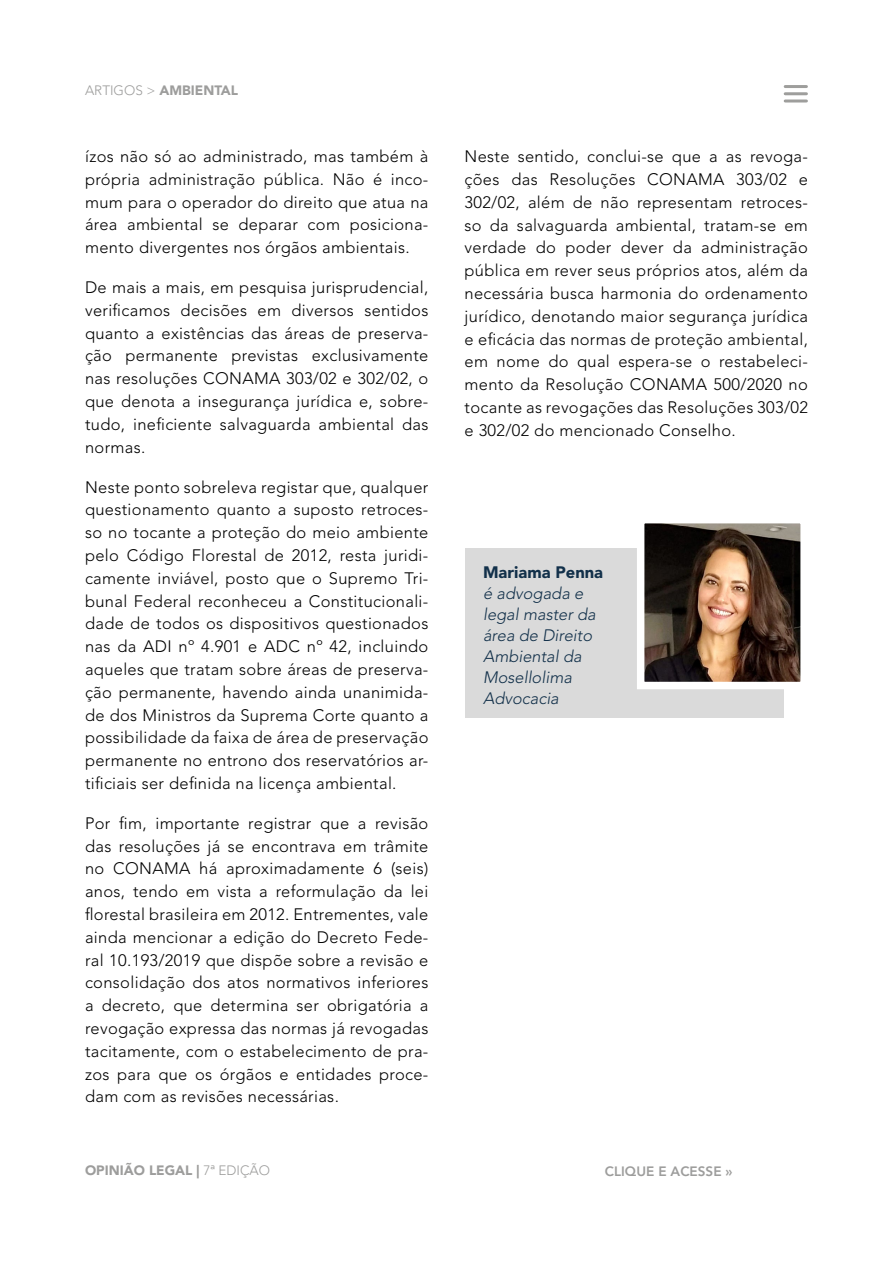
<style>
.page{position:relative;width:893px;height:1263px;background:#fff}
.page>*{position:absolute;margin:0;border:0;box-sizing:border-box;transform-origin:0 0}
.t1{font:300 16.5px/22.8px "Avenir LT Std";letter-spacing:.02em;color:#000;text-align:justify}
.t2{font:italic 300 16.5px/21px "Avenir LT Std";color:#12304a}
.t3{font:900 16.5px "Avenir LT Std";color:#12304a}
.t4{font:900 13.5px "Avenir LT Std";color:#9d9d9c}
.t5{font:800 13.5px "Avenir LT Std";color:#9d9d9c}
.s1{font-weight:300}
</style>
<div class="page">
<hr style="left:785px;top:85px;width:21px;height:3px;background:#9e9e9c">
<hr style="left:785px;top:92px;width:21px;height:3px;background:#9e9e9c">
<hr style="left:785px;top:99px;width:21px;height:3px;background:#9e9e9c">
<div style="left:465px;top:548px;width:318px;height:170px;background:#dadada"></div>
<img style="left:646px;top:525px;width:153px;height:155px">
<div style="left:637px;top:516px;width:171px;height:173px;border:8px solid #fff"></div>
<p class="t4" style="left:85px;top:82px;width:155px"><span class="s1">ARTIGOS &gt;</span> AMBIENTAL</p>
<p class="t1" style="left:85px;top:145px;width:345px">ízos não só ao administrado, mas também à própria administração pública. Não é inco&shy;mum para o operador do direito que atua na área ambiental se deparar com posiciona&shy;mento divergentes nos órgãos ambientais.</p>
<p class="t1" style="left:85px;top:276px;width:345px">De mais a mais, em pesquisa jurisprudencial, verificamos decisões em diversos sentidos quanto a existências das áreas de preserva&shy;ção permanente previstas exclusivamente nas resoluções CONAMA 303/02 e 302/02, o que denota a insegurança jurídica e, sobre&shy;tudo, ineficiente salvaguarda ambiental das normas.</p>
<p class="t1" style="left:85px;top:475px;width:345px">Neste ponto sobreleva registar que, qualquer questionamento quanto a suposto retroces&shy;so no tocante a proteção do meio ambiente pelo Código Florestal de 2012, resta juridi&shy;camente inviável, posto que o Supremo Tri&shy;bunal Federal reconheceu a Constitucionali&shy;dade de todos os dispositivos questionados nas da ADI nº 4.901 e ADC nº 42, incluindo aqueles que tratam sobre áreas de preserva&shy;ção permanente, havendo ainda unanimida&shy;de dos Ministros da Suprema Corte quanto a possibilidade da faixa de área de preservação permanente no entrono dos reservatórios ar&shy;tificiais ser definida na licença ambiental.</p>
<p class="t1" style="left:85px;top:812px;width:345px">Por fim, importante registrar que a revisão das resoluções já se encontrava em trâmite no CONAMA há aproximadamente 6 (seis) anos, tendo em vista a reformulação da lei florestal brasileira em 2012. Entrementes, vale ainda mencionar a edição do Decreto Fede&shy;ral 10.193/2019 que dispõe sobre a revisão e consolidação dos atos normativos inferiores a decreto, que determina ser obrigatória a revogação expressa das normas já revogadas tacitamente, com o estabelecimento de pra&shy;zos para que os órgãos e entidades proce&shy;dam com as revisões necessárias.</p>
<p class="t1" style="left:465px;top:145px;width:345px">Neste sentido, conclui-se que a as revoga&shy;ções das Resoluções CONAMA 303/02 e 302/02, além de não representam retroces&shy;so da salvaguarda ambiental, tratam-se em verdade do poder dever da administração pública em rever seus próprios atos, além da necessária busca harmonia do ordenamento jurídico, denotando maior segurança jurídica e eficácia das normas de proteção ambiental, em nome do qual espera-se o restabeleci&shy;mento da Resolução CONAMA 500/2020 no tocante as revogações das Resoluções 303/02 e 302/02 do mencionado Conselho.</p>
<p class="t3" style="left:483px;top:562px;width:122px">Mariama Penna</p>
<p class="t2" style="left:483px;top:583px;width:114px">é advogada e legal master da área de Direito<br>Ambiental da<br>Mosellolima<br>Advocacia</p>
<p class="t4" style="left:85px;top:1162px;width:187px">OPINIÃO LEGAL | <span class="s1">7a EDIÇÃO</span></p>
<p class="t5" style="left:605px;top:1164px;width:129px">CLIQUE E ACESSE »</p>
</div>
